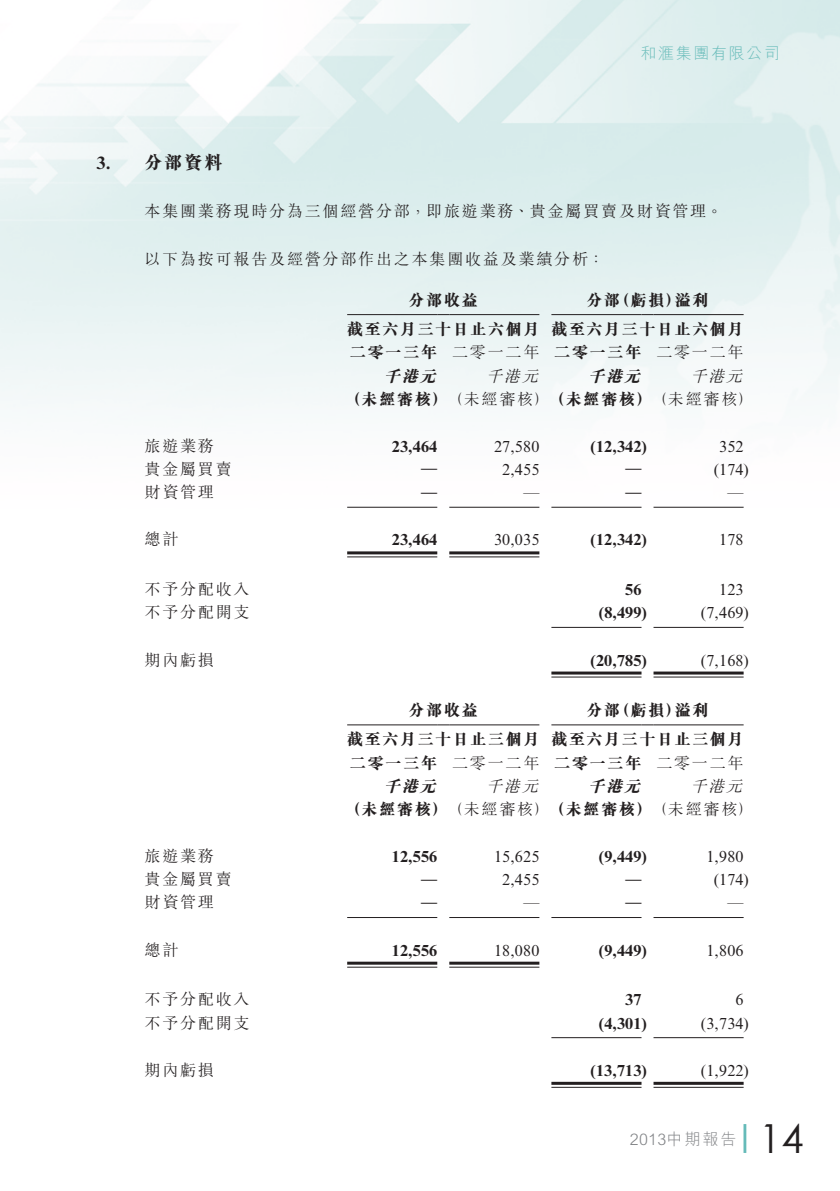
<style>
.page{position:relative;width:840px;height:1191px;background:#fff}
.page>*{position:absolute;margin:0;border:0;box-sizing:border-box;transform-origin:0 0}
.t1{font:40px "Century Gothic";color:#231f20}
._17_H1__Note{font:800 18px "M Sung HK";color:#231f20}
._17_H1__Note-2{font:700 18px "Times New Roman MT Std";color:#231f20}
._02_Note_Text{font:800 16px "M Sung HK";letter-spacing:.105em;color:#231f20}
._02_Note_Text-2{font:700 16px "Times New Roman MT Std";letter-spacing:.01em;color:#231f20}
._02_Note_Text-3{font:16px "Times New Roman MT Std";letter-spacing:.01em;color:#231f20}
._29_Table_Stub__Note{font:300 16px "M Sung HK";letter-spacing:.11em;color:#231f20}
._26___P2__Note{font:300 16px "M Sung HK";letter-spacing:.11em;color:#231f20}
._02_Note_Text-4{font:300 16px "M Sung HK";letter-spacing:.11em;color:#231f20}
._02_Note_Text-5{font:italic 300 16px "M Sung HK";color:#231f20}
._02_Note_Text-6{font:italic 800 16px "M Sung HK";color:#231f20}
.t2{font:300 16px "M Hei HK";letter-spacing:.02em;color:#808285}
.t3{font:300 16px "M Hei HK";letter-spacing:.1em;color:#66bbb9}
.s1{font-weight:300}
</style>
<div class="page">
<hr style="left:743px;top:1124px;width:3px;height:29px;background:#66bbb9">
<img style="left:0;top:0;width:1px;height:631px">
<hr style="left:347px;top:314px;width:90px;height:1px;background:#231f20">
<svg style="left:437px;top:314px;width:12px;height:1px"></svg>
<hr style="left:449px;top:314px;width:90px;height:1px;background:#231f20">
<hr style="left:551px;top:314px;width:90px;height:1px;background:#231f20">
<svg style="left:641px;top:314px;width:12px;height:1px"></svg>
<hr style="left:653px;top:314px;width:90px;height:1px;background:#231f20">
<hr style="left:347px;top:507px;width:90px;height:1px;background:#231f20">
<hr style="left:449px;top:507px;width:90px;height:1px;background:#231f20">
<hr style="left:551px;top:507px;width:90px;height:1px;background:#231f20">
<hr style="left:653px;top:507px;width:90px;height:1px;background:#231f20">
<hr style="left:551px;top:627px;width:90px;height:1px;background:#231f20">
<hr style="left:653px;top:627px;width:90px;height:1px;background:#231f20">
<hr style="left:347px;top:551px;width:90px;height:3px;background:#231f20">
<hr style="left:347px;top:556px;width:90px;height:1px;background:#231f20">
<hr style="left:449px;top:551px;width:90px;height:3px;background:#231f20">
<hr style="left:449px;top:556px;width:90px;height:1px;background:#231f20">
<hr style="left:551px;top:671px;width:90px;height:3px;background:#231f20">
<hr style="left:551px;top:676px;width:90px;height:1px;background:#231f20">
<hr style="left:653px;top:671px;width:90px;height:3px;background:#231f20">
<hr style="left:653px;top:676px;width:90px;height:1px;background:#231f20">
<hr style="left:347px;top:724px;width:90px;height:1px;background:#231f20">
<svg style="left:437px;top:724px;width:12px;height:1px"></svg>
<hr style="left:449px;top:724px;width:90px;height:1px;background:#231f20">
<hr style="left:551px;top:724px;width:90px;height:1px;background:#231f20">
<svg style="left:641px;top:724px;width:12px;height:1px"></svg>
<hr style="left:653px;top:724px;width:90px;height:1px;background:#231f20">
<hr style="left:347px;top:917px;width:90px;height:1px;background:#231f20">
<hr style="left:449px;top:917px;width:90px;height:1px;background:#231f20">
<hr style="left:551px;top:917px;width:90px;height:1px;background:#231f20">
<hr style="left:653px;top:917px;width:90px;height:1px;background:#231f20">
<hr style="left:551px;top:1037px;width:90px;height:1px;background:#231f20">
<hr style="left:653px;top:1037px;width:90px;height:1px;background:#231f20">
<hr style="left:347px;top:961px;width:90px;height:3px;background:#231f20">
<hr style="left:347px;top:966px;width:90px;height:1px;background:#231f20">
<hr style="left:449px;top:961px;width:90px;height:3px;background:#231f20">
<hr style="left:449px;top:966px;width:90px;height:1px;background:#231f20">
<hr style="left:551px;top:1081px;width:90px;height:3px;background:#231f20">
<hr style="left:551px;top:1086px;width:90px;height:1px;background:#231f20">
<hr style="left:653px;top:1081px;width:90px;height:3px;background:#231f20">
<hr style="left:653px;top:1086px;width:90px;height:1px;background:#231f20">
<p class="t3" style="left:640px;top:42px;width:141px">和滙集團有限公司</p>
<p class="_17_H1__Note-2" style="left:96px;top:152px;width:16px">3.</p>
<p class="_17_H1__Note" style="left:144px;top:150px;width:80px">分部資料</p>
<p class="_26___P2__Note" style="left:144px;top:200px;width:579px">本集團業務現時分為三個經營分部，即旅遊業務、貴金屬買賣及財資管理。</p>
<p class="_26___P2__Note" style="left:144px;top:248px;width:461px">以下為按可報告及經營分部作出之本集團收益及業績分析：</p>
<p class="_02_Note_Text" style="left:674px;top:288px;width:35px">溢利</p>
<p class="_02_Note_Text" style="left:614px;top:288px;width:68px">（虧損）</p>
<p class="_02_Note_Text" style="left:408px;top:288px;width:71px">分部收益</p>
<p class="_02_Note_Text" style="left:586px;top:288px;width:35px">分部</p>
<p class="_02_Note_Text" style="left:347px;top:318px;width:193px">截至六月三十日止六個月</p>
<p class="_02_Note_Text" style="left:551px;top:318px;width:193px">截至六月三十日止六個月</p>
<p class="_02_Note_Text" style="left:350px;top:341px;width:89px">二零一三年</p>
<p class="_02_Note_Text-4" style="left:452px;top:341px;width:89px">二零一二年</p>
<p class="_02_Note_Text" style="left:554px;top:341px;width:89px">二零一三年</p>
<p class="_02_Note_Text-4" style="left:656px;top:341px;width:89px">二零一二年</p>
<p class="_29_Table_Stub__Note" style="left:144px;top:434px;width:71px">旅遊業務</p>
<p class="_02_Note_Text-6" style="left:384px;top:364px;width:59px">千港元</p>
<p class="_02_Note_Text" style="left:345px;top:388px;width:409px">（未經審核）<span class="s1">（未經審核）</span>（未經審核）<span class="s1">（未經審核(</span></p>
<p class="_02_Note_Text-3" style="left:718px;top:437px;width:26px">352</p>
<p class="_02_Note_Text-5" style="left:486px;top:364px;width:59px">千港元</p>
<p class="_02_Note_Text-6" style="left:588px;top:364px;width:59px">千港元</p>
<p class="_02_Note_Text-5" style="left:690px;top:364px;width:59px">千港元</p>
<p class="_02_Note_Text-3" style="left:493px;top:437px;width:47px">27,580</p>
<p class="_02_Note_Text-2" style="left:391px;top:436px;width:47px">23,464</p>
<p class="_02_Note_Text-2" style="left:590px;top:436px;width:58px">)12,342(</p>
<p class="_29_Table_Stub__Note" style="left:144px;top:458px;width:89px">貴金屬買賣</p>
<p class="_02_Note_Text-2" style="left:421px;top:458px;width:17px">—</p>
<p class="_02_Note_Text-3" style="left:502px;top:460px;width:39px">2,455</p>
<p class="_02_Note_Text-2" style="left:625px;top:458px;width:17px">—</p>
<p class="_02_Note_Text-3" style="left:713px;top:460px;width:37px">)174(</p>
<p class="_29_Table_Stub__Note" style="left:144px;top:481px;width:71px">財資管理</p>
<p class="_02_Note_Text-2" style="left:421px;top:481px;width:17px">—</p>
<p class="_02_Note_Text-2" style="left:625px;top:481px;width:17px">—</p>
<p class="_29_Table_Stub__Note" style="left:144px;top:528px;width:35px">總計</p>
<p class="_02_Note_Text-2" style="left:391px;top:530px;width:47px">23,464</p>
<p class="_02_Note_Text-3" style="left:493px;top:531px;width:47px">30,035</p>
<p class="_02_Note_Text-2" style="left:590px;top:530px;width:58px">)12,342(</p>
<p class="_02_Note_Text-3" style="left:718px;top:531px;width:26px">178</p>
<p class="_29_Table_Stub__Note" style="left:144px;top:578px;width:106px">不予分配收入</p>
<p class="_02_Note_Text-2" style="left:625px;top:579px;width:18px">56</p>
<p class="_02_Note_Text-3" style="left:718px;top:580px;width:26px">123</p>
<p class="_29_Table_Stub__Note" style="left:144px;top:601px;width:106px">不予分配開支</p>
<p class="_02_Note_Text-2" style="left:598px;top:603px;width:49px">)8,499(</p>
<p class="_02_Note_Text-3" style="left:700px;top:603px;width:49px">)7,469(</p>
<p class="_29_Table_Stub__Note" style="left:144px;top:648px;width:71px">期內虧損</p>
<p class="_02_Note_Text-2" style="left:590px;top:650px;width:58px">)20,785(</p>
<p class="_02_Note_Text-3" style="left:700px;top:651px;width:49px">)7,168(</p>
<p class="_02_Note_Text" style="left:408px;top:699px;width:71px">分部收益</p>
<p class="_02_Note_Text" style="left:614px;top:699px;width:68px">（虧損）</p>
<p class="_02_Note_Text" style="left:586px;top:699px;width:35px">分部</p>
<p class="_02_Note_Text" style="left:674px;top:699px;width:35px">溢利</p>
<p class="_02_Note_Text" style="left:347px;top:728px;width:193px">截至六月三十日止三個月</p>
<p class="_02_Note_Text" style="left:551px;top:728px;width:193px">截至六月三十日止三個月</p>
<p class="_02_Note_Text" style="left:350px;top:751px;width:89px">二零一三年</p>
<p class="_02_Note_Text-4" style="left:452px;top:751px;width:89px">二零一二年</p>
<p class="_02_Note_Text" style="left:554px;top:751px;width:89px">二零一三年</p>
<p class="_02_Note_Text-4" style="left:656px;top:751px;width:89px">二零一二年</p>
<p class="_29_Table_Stub__Note" style="left:144px;top:844px;width:71px">旅遊業務</p>
<p class="_02_Note_Text-6" style="left:384px;top:775px;width:59px">千港元</p>
<p class="_02_Note_Text" style="left:345px;top:798px;width:409px">（未經審核）<span class="s1">（未經審核）</span>（未經審核）<span class="s1">（未經審核(</span></p>
<p class="_02_Note_Text-3" style="left:706px;top:847px;width:39px">1,980</p>
<p class="_02_Note_Text-5" style="left:486px;top:774px;width:59px">千港元</p>
<p class="_02_Note_Text-6" style="left:588px;top:775px;width:59px">千港元</p>
<p class="_02_Note_Text-5" style="left:690px;top:774px;width:59px">千港元</p>
<p class="_02_Note_Text-3" style="left:493px;top:847px;width:47px">15,625</p>
<p class="_02_Note_Text-2" style="left:391px;top:846px;width:47px">12,556</p>
<p class="_02_Note_Text-2" style="left:598px;top:846px;width:49px">)9,449(</p>
<p class="_29_Table_Stub__Note" style="left:144px;top:868px;width:89px">貴金屬買賣</p>
<p class="_02_Note_Text-2" style="left:421px;top:868px;width:17px">—</p>
<p class="_02_Note_Text-3" style="left:502px;top:870px;width:39px">2,455</p>
<p class="_02_Note_Text-2" style="left:625px;top:868px;width:17px">—</p>
<p class="_02_Note_Text-3" style="left:713px;top:870px;width:37px">)174(</p>
<p class="_29_Table_Stub__Note" style="left:144px;top:891px;width:71px">財資管理</p>
<p class="_02_Note_Text-2" style="left:421px;top:891px;width:17px">—</p>
<p class="_02_Note_Text-3" style="left:523px;top:892px;width:17px">—</p>
<p class="_02_Note_Text-2" style="left:625px;top:891px;width:17px">—</p>
<p class="_02_Note_Text-3" style="left:727px;top:892px;width:17px">—</p>
<p class="_29_Table_Stub__Note" style="left:144px;top:938px;width:35px">總計</p>
<p class="_02_Note_Text-2" style="left:391px;top:940px;width:47px">12,556</p>
<p class="_02_Note_Text-3" style="left:493px;top:941px;width:47px">18,080</p>
<p class="_02_Note_Text-2" style="left:598px;top:940px;width:49px">)9,449(</p>
<p class="_02_Note_Text-3" style="left:706px;top:941px;width:39px">1,806</p>
<p class="_29_Table_Stub__Note" style="left:144px;top:988px;width:106px">不予分配收入</p>
<p class="_02_Note_Text-2" style="left:625px;top:990px;width:18px">37</p>
<p class="_02_Note_Text-3" style="left:735px;top:990px;width:9px">6</p>
<p class="_29_Table_Stub__Note" style="left:144px;top:1011px;width:106px">不予分配開支</p>
<p class="_02_Note_Text-2" style="left:598px;top:1013px;width:49px">)4,301(</p>
<p class="_02_Note_Text-3" style="left:700px;top:1014px;width:49px">)3,734(</p>
<p class="_29_Table_Stub__Note" style="left:144px;top:1058px;width:71px">期內虧損</p>
<p class="_02_Note_Text-2" style="left:590px;top:1060px;width:58px">)13,713(</p>
<p class="_02_Note_Text-3" style="left:700px;top:1061px;width:49px">)1,922(</p>
<p class="t2" style="left:629px;top:1127px;width:108px">2013中期報告</p>
<h1 class="t1" style="left:758px;top:1110px;width:46px">14</h1>
</div>
